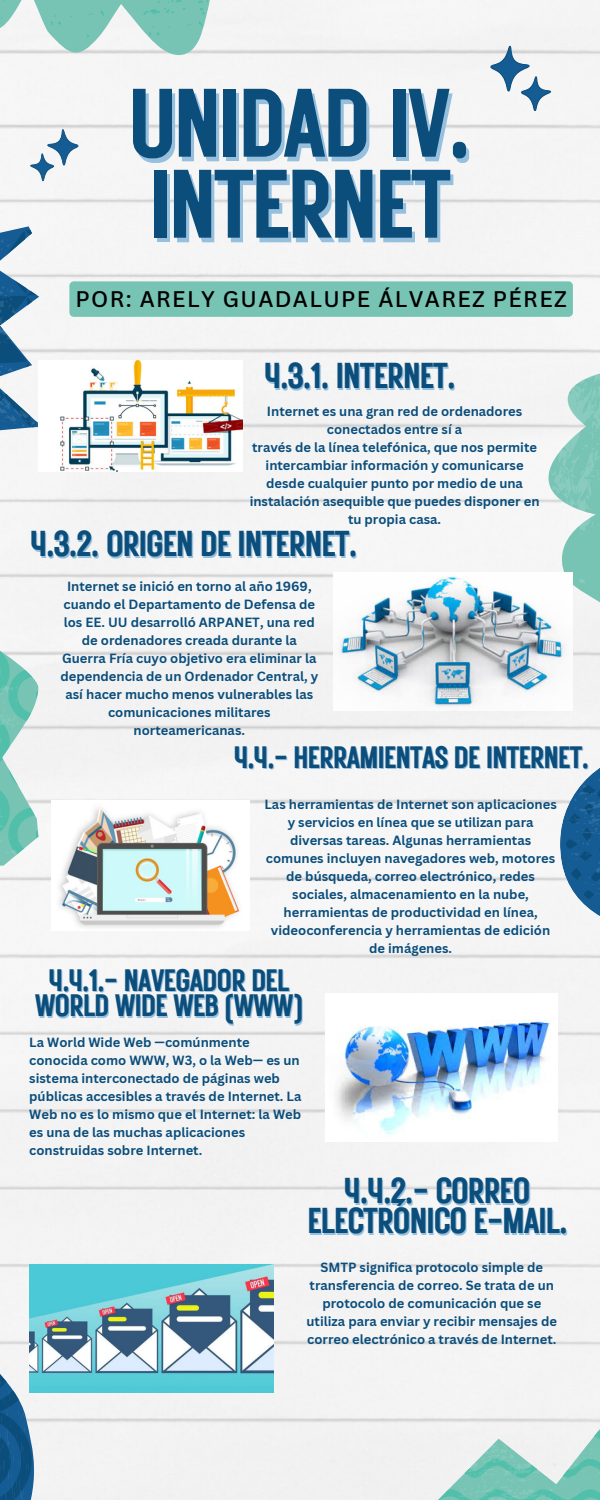
<style>
.page{position:relative;width:600px;height:1500px;background:#f4f4f4}
.page>*{position:absolute;margin:0;border:0;box-sizing:border-box;transform-origin:0 0}
.t1{font:97px "Rustic Printed";letter-spacing:-.06em;color:#0b4e7c}
.t2{font:36px "Rustic Printed";letter-spacing:-.06em;color:#0b4e7c}
.t3{font:31px "Rustic Printed";letter-spacing:-.06em;color:#0b4e7c}
.t4{font:500 22px "Canva Sans";letter-spacing:.065em;color:#000}
.t5{font:700 13px/18px "Canva Sans";color:#0b4e7c;text-align:center}
</style>
<div class="page">
<svg style="left:0;top:634px;width:39px;height:232px"></svg>
<svg style="left:0;top:1339px;width:100px;height:161px"></svg>
<svg style="left:560px;top:750px;width:40px;height:190px"></svg>
<svg style="left:438px;top:1420px;width:162px;height:80px"></svg>
<svg style="left:0;top:0;width:220px;height:62px"></svg>
<svg style="left:30px;top:129px;width:49px;height:52px"></svg>
<svg style="left:490px;top:46px;width:61px;height:65px"></svg>
<img style="left:29px;top:1265px;width:245px;height:127px">
<img style="left:325px;top:993px;width:233px;height:149px">
<img style="left:52px;top:800px;width:198px;height:131px">
<img style="left:334px;top:619px;width:239px;height:92px">
<svg style="left:0;top:221px;width:600px;height:398px"></svg>
<p class="t1" style="left:127px;top:58px;width:347px">UNIDAD IV.</p>
<p class="t1" style="left:147px;top:139px;width:307px">INTERNET</p>
<h2 class="t4" style="left:76px;top:284px;width:493px">POR: ARELY GUADALUPE ÁLVAREZ PÉREZ</h2>
<p class="t2" style="left:264px;top:351px;width:194px">4.3.1. INTERNET.</p>
<p class="t5" style="left:267px;top:402px;width:257px">Internet es una gran red de ordenadores conectados entre sí a</p>
<p class="t5" style="left:250px;top:438px;width:291px">través de la línea telefónica, que nos permite intercambiar información y comunicarse desde cualquier punto por medio de una instalación asequible que puedes disponer en tu propia casa.</p>
<h2 class="t2" style="left:30px;top:520px;width:329px">4.3.2. ORIGEN DE INTERNET.</h2>
<p class="t5" style="left:60px;top:577px;width:259px">Internet se inició en torno al año 1969, cuando el Departamento de Defensa de los EE. UU desarrolló ARPANET, una red de ordenadores creada durante la Guerra Fría cuyo objetivo era eliminar la dependencia de un Ordenador Central, y así hacer mucho menos vulnerables las comunicaciones militares norteamericanas.</p>
<p class="t3" style="left:234px;top:736px;width:357px">4.4.- HERRAMIENTAS DE INTERNET.</p>
<p class="t5" style="left:264px;top:795px;width:294px">Las herramientas de Internet son aplicaciones y servicios en línea que se utilizan para diversas tareas. Algunas herramientas comunes incluyen navegadores web, motores de búsqueda, correo electrónico, redes sociales, almacenamiento en la nube, herramientas de productividad en línea, videoconferencia y herramientas de edición de imágenes.</p>
<h3 class="t3" style="left:49px;top:959px;width:243px">4.4.1.- NAVEGADOR DEL</h3>
<p class="t3" style="left:35px;top:985px;width:271px">WORLD WIDE WEB (WWW)</p>
<p class="t5" style="left:29px;top:1033px;width:274px;text-align:left">La World Wide Web —comúnmente conocida como WWW, W3, o la Web— es un sistema interconectado de páginas web públicas accesibles a través de Internet. La Web no es lo mismo que el Internet: la Web es una de las muchas aplicaciones construidas sobre Internet.</p>
<p class="t2" style="left:344px;top:1166px;width:189px">4.4.2.- CORREO</p>
<h3 class="t2" style="left:307px;top:1196px;width:263px">ELECTRÓNICO E-MAIL.</h3>
<p class="t5" style="left:307px;top:1258px;width:252px">SMTP significa protocolo simple de transferencia de correo. Se trata de un protocolo de comunicación que se utiliza para enviar y recibir mensajes de correo electrónico a través de Internet.</p>
</div>
